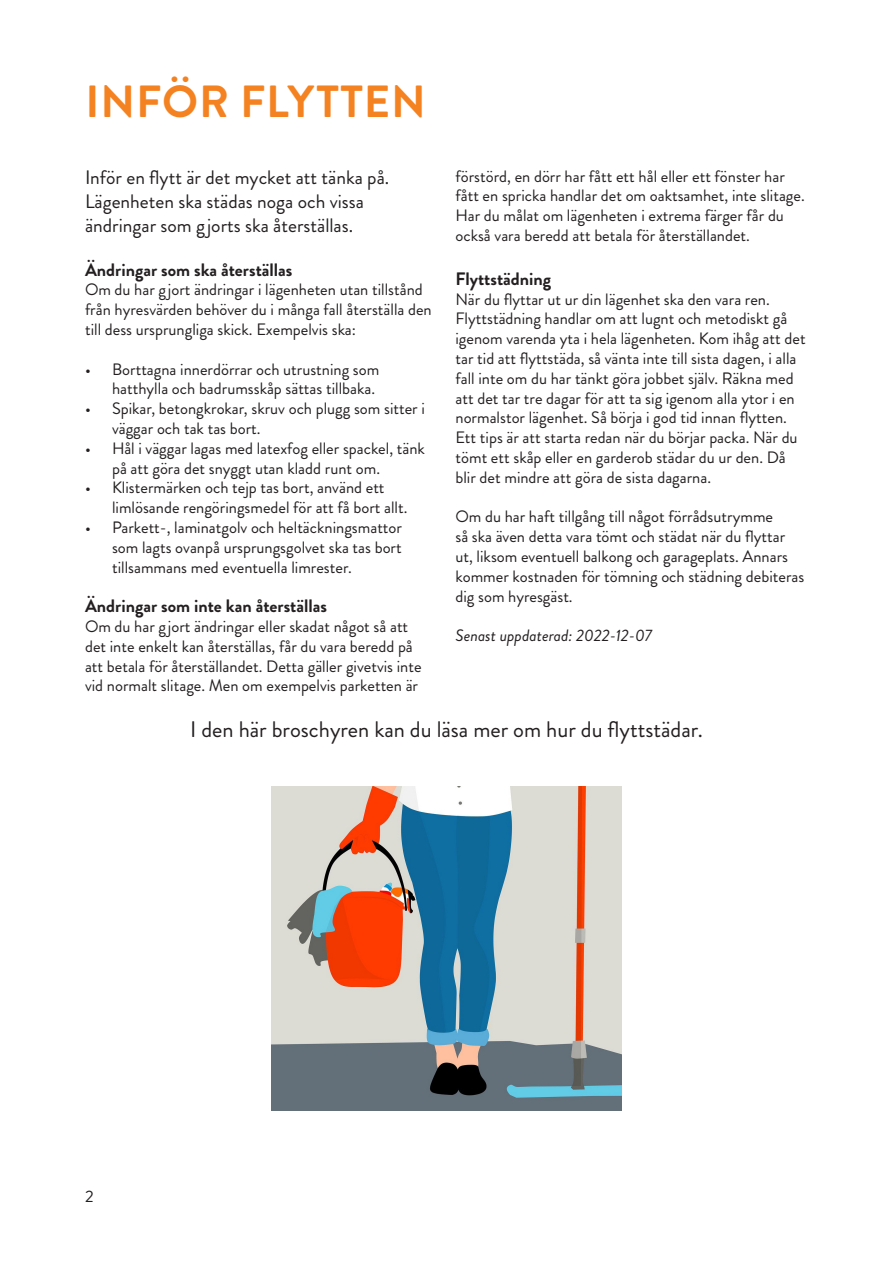
<style>
.page{position:relative;width:893px;height:1263px;background:#fff}
.page>*{position:absolute;margin:0;border:0;box-sizing:border-box;transform-origin:0 0}
.Rubrik_versal{font:700 45px "Brandon Grotesque";letter-spacing:.02em;color:#f58220}
.Mellanrubrik{font:22.5px "Brandon Grotesque";color:#231f20}
.Ingress{font:19.5px/24px "Brandon Grotesque";color:#231f20}
.Mellanrubrik-2{font:700 18px "Brandon Grotesque";color:#231f20}
.Mellanrubrik-3{font:16.5px/19.8px "Brandon Grotesque";color:#231f20}
.Brödtext_första{font:italic 16.5px "Brandon Grotesque";color:#231f20}
</style>
<div class="page">
<img style="left:271px;top:786px;width:350px;height:325px">
<p class="Rubrik_versal" style="left:85px;top:70px;width:342px">INFÖR FLYTTEN</p>
<p class="Ingress" style="left:85px;top:165px;width:306px">Inför en flytt är det mycket att tänka på.<br>Lägenheten ska städas noga och vissa ändringar som gjorts ska återställas.</p>
<p class="Mellanrubrik-2" style="left:85px;top:257px;width:209px">Ändringar som ska återställas</p>
<p class="Mellanrubrik-3" style="left:85px;top:280px;width:348px">Om du har gjort ändringar i lägenheten utan tillstånd från hyresvärden behöver du i många fall återställa den till dess ursprungliga skick. Exempelvis ska:</p>
<p class="Mellanrubrik-3" style="left:85px;top:359px;width:296px;text-align:right">• Borttagna innerdörrar och utrustning som hatthylla och badrumsskåp sättas tillbaka.</p>
<p class="Mellanrubrik-3" style="left:112px;top:399px;width:314px;text-indent:-27px">• Spikar, betongkrokar, skruv och plugg som sitter i väggar och tak tas bort.</p>
<p class="Mellanrubrik-3" style="left:112px;top:438px;width:314px;text-indent:-27px">• Hål i väggar lagas med latexfog eller spackel, tänk på att göra det snyggt utan kladd runt om.</p>
<p class="Mellanrubrik-3" style="left:112px;top:478px;width:297px;text-indent:-27px">• Klistermärken och tejp tas bort, använd ett limlösande rengöringsmedel för att få bort allt.</p>
<p class="Mellanrubrik-3" style="left:112px;top:518px;width:292px;text-align:justify;text-indent:-27px">• Parkett-, laminatgolv och heltäckningsmattor som lagts ovanpå ursprungsgolvet ska tas bort tillsammans med eventuella limrester.</p>
<p class="Mellanrubrik-2" style="left:85px;top:593px;width:244px">Ändringar som inte kan återställas</p>
<p class="Mellanrubrik-3" style="left:85px;top:617px;width:338px">Om du har gjort ändringar eller skadat något så att det inte enkelt kan återställas, får du vara beredd på att betala för återställandet. Detta gäller givetvis inte vid normalt slitage. Men om exempelvis parketten är</p>
<p class="Mellanrubrik-3" style="left:455px;top:166px;width:351px">förstörd, en dörr har fått ett hål eller ett fönster har fått en spricka handlar det om oaktsamhet, inte slitage.<br>Har du målat om lägenheten i extrema färger får du också vara beredd att betala för återställandet.</p>
<p class="Mellanrubrik-2" style="left:455px;top:266px;width:97px">Flyttstädning</p>
<p class="Mellanrubrik-3" style="left:455px;top:289px;width:352px">När du flyttar ut ur din lägenhet ska den vara ren.<br>Flyttstädning handlar om att lugnt och metodiskt gå igenom varenda yta i hela lägenheten. Kom ihåg att det tar tid att flyttstäda, så vänta inte till sista dagen, i alla fall inte om du har tänkt göra jobbet själv. Räkna med att det tar tre dagar för att ta sig igenom alla ytor i en normalstor lägenhet. Så börja i god tid innan flytten.<br>Ett tips är att starta redan när du börjar packa. När du tömt ett skåp eller en garderob städar du ur den. Då blir det mindre att göra de sista dagarna.</p>
<p class="Mellanrubrik-3" style="left:455px;top:507px;width:350px">Om du har haft tillgång till något förrådsutrymme<br>så ska även detta vara tömt och städat när du flyttar ut, liksom eventuell balkong och garageplats. Annars kommer kostnaden för tömning och städning debiteras dig som hyresgäst.</p>
<p class="Brödtext_första" style="left:455px;top:624px;width:198px">Senast uppdaterad: 2022-12-07</p>
<p class="Mellanrubrik" style="left:190px;top:714px;width:514px">I den här broschyren kan du läsa mer om hur du flyttstädar.</p>
<p class="Mellanrubrik-3" style="left:85px;top:1186px;width:10px">2</p>
</div>
